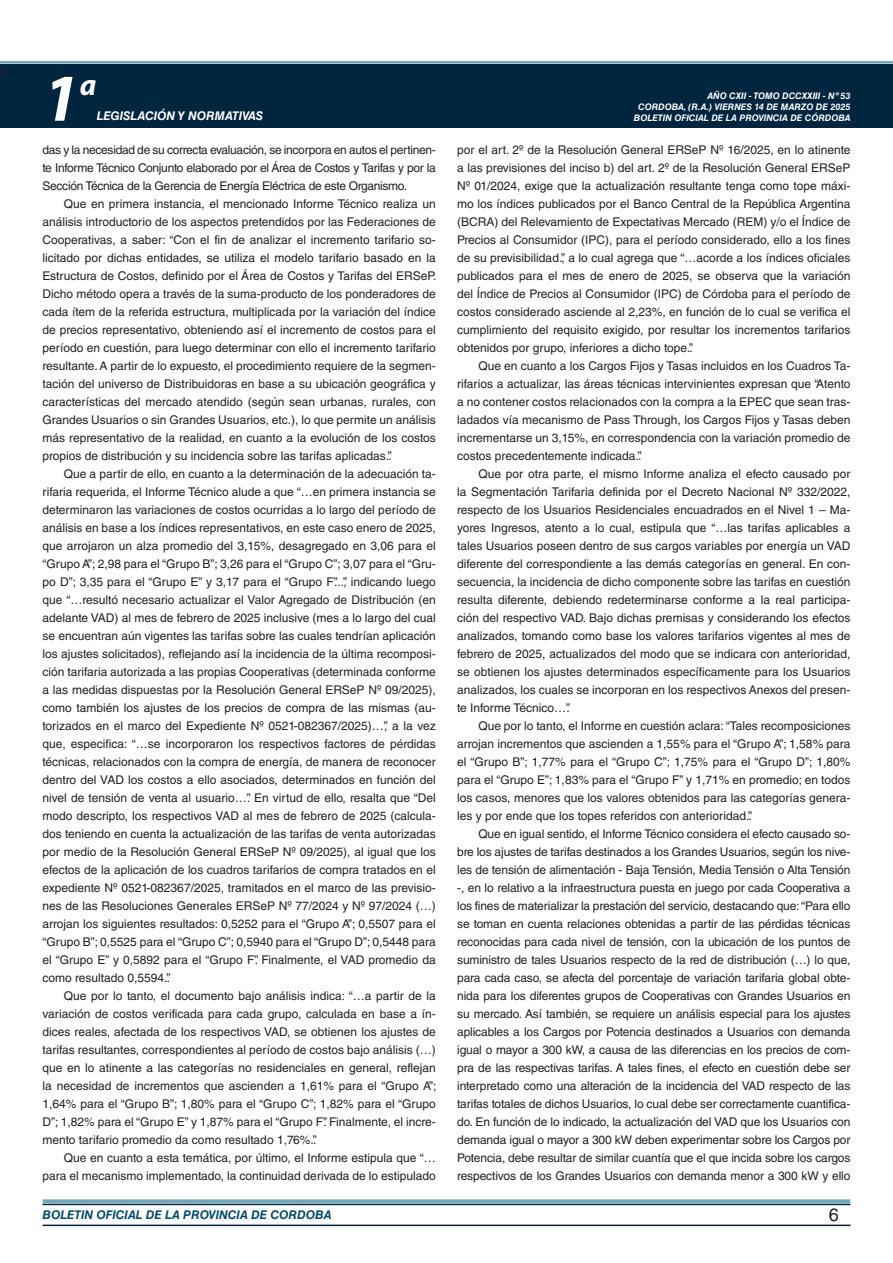
<style>
.page{position:relative;width:893px;height:1263px;background:#fff}
.page>*{position:absolute;margin:0;border:0;box-sizing:border-box;transform-origin:0 0}
.t1{font:italic 700 67.5px "Myriad Pro";color:#fff}
.t2{font:italic 700 30px "Myriad Pro";color:#fff}
.t3{font:18px "Minion Pro";color:#231f20}
.t4{font:18px "Helvetica LT Std";color:#231f20}
.TEXTO_BASE{font:12px/18px "Helvetica LT Std";color:#231f20;text-align:justify}
.t5{font:italic 700 12px "Helvetica LT Std";color:#004b6c}
.t6{font:italic 700 12px "Helvetica LT Std";color:#fff}
.t7{font:italic 700 9px/10.8px "Helvetica LT Std";color:#fff;text-align:right}
</style>
<div class="page">
<div style="left:0;top:61px;width:893px;height:6px;background:#fff;opacity:.75"></div>
<div style="left:0;top:64px;width:893px;height:64px;background:#00263f"></div>
<hr style="left:43px;top:1224px;width:807px;height:2px;background:#00263f">
<div style="left:42px;top:1198px;width:809px;height:8px;background:#fff;opacity:.75"></div>
<h3 class="t3" style="left:0;top:59px;width:10px">4</h3>
<h1 class="t1" style="left:43px;top:54px;width:38px">1</h1>
<h2 class="t2" style="left:80px;top:66px;width:18px">a</h2>
<p class="t6" style="left:97px;top:109px;width:168px">LEGISLACIÓN Y NORMATIVAS</p>
<p class="TEXTO_BASE" style="left:43px;top:141px;width:395px">das y la necesidad de su correcta evaluación, se incorpora en autos el pertinen&shy;te Informe Técnico Conjunto elaborado por el Área de Costos y Tarifas y por la Sección Técnica de la Gerencia de Energía Eléctrica de este Organismo.</p>
<p class="TEXTO_BASE" style="left:43px;top:195px;width:396px;text-indent:21px">Que en primera instancia, el mencionado Informe Técnico realiza un análisis introductorio de los aspectos pretendidos por las Federaciones de Cooperativas, a saber: “Con el fin de analizar el incremento tarifario so&shy;licitado por dichas entidades, se utiliza el modelo tarifario basado en la Estructura de Costos, definido por el Área de Costos y Tarifas del ERSeP.<br>Dicho método opera a través de la suma-producto de los ponderadores de cada ítem de la referida estructura, multiplicada por la variación del índice de precios representativo, obteniendo así el incremento de costos para el período en cuestión, para luego determinar con ello el incremento tarifario resultante. A partir de lo expuesto, el procedimiento requiere de la segmen&shy;tación del universo de Distribuidoras en base a su ubicación geográfica y características del mercado atendido (según sean urbanas, rurales, con Grandes Usuarios o sin Grandes Usuarios, etc.), lo que permite un análisis más representativo de la realidad, en cuanto a la evolución de los costos propios de distribución y su incidencia sobre las tarifas aplicadas.”.</p>
<p class="TEXTO_BASE" style="left:43px;top:465px;width:395px;text-indent:21px">Que a partir de ello, en cuanto a la determinación de la adecuación ta&shy;rifaria requerida, el Informe Técnico alude a que “…en primera instancia se determinaron las variaciones de costos ocurridas a lo largo del período de análisis en base a los índices representativos, en este caso enero de 2025, que arrojaron un alza promedio del 3,15%, desagregado en 3,06 para el “Grupo A”; 2,98 para el “Grupo B”; 3,26 para el “Grupo C”; 3,07 para el “Gru&shy;po D”; 3,35 para el “Grupo E” y 3,17 para el “Grupo F”...”, indicando luego que “…resultó necesario actualizar el Valor Agregado de Distribución (en adelante VAD) al mes de febrero de 2025 inclusive (mes a lo largo del cual se encuentran aún vigentes las tarifas sobre las cuales tendrían aplicación los ajustes solicitados), reflejando así la incidencia de la última recomposi&shy;ción tarifaria autorizada a las propias Cooperativas (determinada conforme a las medidas dispuestas por la Resolución General ERSeP Nº 09/2025), como también los ajustes de los precios de compra de las mismas (au&shy;torizados en el marco del Expediente Nº 0521-082367/2025)…”, a la vez que, especifica: “…se incorporaron los respectivos factores de pérdidas técnicas, relacionados con la compra de energía, de manera de reconocer dentro del VAD los costos a ello asociados, determinados en función del nivel de tensión de venta al usuario…”. En virtud de ello, resalta que “Del modo descripto, los respectivos VAD al mes de febrero de 2025 (calcula&shy;dos teniendo en cuenta la actualización de las tarifas de venta autorizadas por medio de la Resolución General ERSeP Nº 09/2025), al igual que los efectos de la aplicación de los cuadros tarifarios de compra tratados en el expediente Nº 0521-082367/2025, tramitados en el marco de las previsio&shy;nes de las Resoluciones Generales ERSeP Nº 77/2024 y Nº 97/2024 (…) arrojan los siguientes resultados: 0,5252 para el “Grupo A”; 0,5507 para el “Grupo B”; 0,5525 para el “Grupo C”; 0,5940 para el “Grupo D”; 0,5448 para el “Grupo E” y 0,5892 para el “Grupo F”. Finalmente, el VAD promedio da como resultado 0,5594.”.</p>
<p class="TEXTO_BASE" style="left:43px;top:987px;width:395px;text-indent:21px">Que por lo tanto, el documento bajo análisis indica: “…a partir de la variación de costos verificada para cada grupo, calculada en base a ín&shy;dices reales, afectada de los respectivos VAD, se obtienen los ajustes de tarifas resultantes, correspondientes al período de costos bajo análisis (…) que en lo atinente a las categorías no residenciales en general, reflejan la necesidad de incrementos que ascienden a 1,61% para el “Grupo A”; 1,64% para el “Grupo B”; 1,80% para el “Grupo C”; 1,82% para el “Grupo D”; 1,82% para el “Grupo E” y 1,87% para el “Grupo F”. Finalmente, el incre&shy;mento tarifario promedio da como resultado 1,76%.”.</p>
<p class="TEXTO_BASE" style="left:43px;top:1149px;width:395px;text-align:right">Que en cuanto a esta temática, por último, el Informe estipula que “… para el mecanismo implementado, la continuidad derivada de lo estipulado</p>
<p class="t7" style="left:634px;top:91px;width:218px">AÑO CXII - TOMO DCCXXIII - Nº 53<br>CORDOBA, (R.A.) VIERNES 14 DE MARZO DE 2025<br>BOLETIN OFICIAL DE LA PROVINCIA DE CÓRDOBA</p>
<p class="TEXTO_BASE" style="left:457px;top:141px;width:395px">por el art. 2º de la Resolución General ERSeP Nº 16/2025, en lo atinente a las previsiones del inciso b) del art. 2º de la Resolución General ERSeP Nº 01/2024, exige que la actualización resultante tenga como tope máxi&shy;mo los índices publicados por el Banco Central de la República Argentina (BCRA) del Relevamiento de Expectativas Mercado (REM) y/o el Índice de Precios al Consumidor (IPC), para el período considerado, ello a los fines de su previsibilidad.”, a lo cual agrega que “…acorde a los índices oficiales publicados para el mes de enero de 2025, se observa que la variación del Índice de Precios al Consumidor (IPC) de Córdoba para el período de costos considerado asciende al 2,23%, en función de lo cual se verifica el cumplimiento del requisito exigido, por resultar los incrementos tarifarios obtenidos por grupo, inferiores a dicho tope.”.</p>
<p class="TEXTO_BASE" style="left:457px;top:357px;width:395px;text-indent:21px">Que en cuanto a los Cargos Fijos y Tasas incluidos en los Cuadros Ta&shy;rifarios a actualizar, las áreas técnicas intervinientes expresan que “Atento a no contener costos relacionados con la compra a la EPEC que sean tras&shy;ladados vía mecanismo de Pass Through, los Cargos Fijos y Tasas deben incrementarse un 3,15%, en correspondencia con la variación promedio de costos precedentemente indicada.”.</p>
<p class="TEXTO_BASE" style="left:457px;top:465px;width:395px;text-indent:21px">Que por otra parte, el mismo Informe analiza el efecto causado por la Segmentación Tarifaria definida por el Decreto Nacional Nº 332/2022, respecto de los Usuarios Residenciales encuadrados en el Nivel 1 – Ma&shy;yores Ingresos, atento a lo cual, estipula que “…las tarifas aplicables a tales Usuarios poseen dentro de sus cargos variables por energía un VAD diferente del correspondiente a las demás categorías en general. En con&shy;secuencia, la incidencia de dicho componente sobre las tarifas en cuestión resulta diferente, debiendo redeterminarse conforme a la real participa&shy;ción del respectivo VAD. Bajo dichas premisas y considerando los efectos analizados, tomando como base los valores tarifarios vigentes al mes de febrero de 2025, actualizados del modo que se indicara con anterioridad, se obtienen los ajustes determinados específicamente para los Usuarios analizados, los cuales se incorporan en los respectivos Anexos del presen&shy;te Informe Técnico…”.</p>
<p class="TEXTO_BASE" style="left:457px;top:717px;width:395px;text-indent:21px">Que por lo tanto, el Informe en cuestión aclara: “Tales recomposiciones arrojan incrementos que ascienden a 1,55% para el “Grupo A”; 1,58% para el “Grupo B”; 1,77% para el “Grupo C”; 1,75% para el “Grupo D”; 1,80% para el “Grupo E”; 1,83% para el “Grupo F” y 1,71% en promedio; en todos los casos, menores que los valores obtenidos para las categorías genera&shy;les y por ende que los topes referidos con anterioridad.”.</p>
<p class="TEXTO_BASE" style="left:457px;top:825px;width:395px;text-indent:21px">Que en igual sentido, el Informe Técnico considera el efecto causado so&shy;bre los ajustes de tarifas destinados a los Grandes Usuarios, según los nive&shy;les de tensión de alimentación - Baja Tensión, Media Tensión o Alta Tensión -, en lo relativo a la infraestructura puesta en juego por cada Cooperativa a los fines de materializar la prestación del servicio, destacando que: “Para ello se toman en cuenta relaciones obtenidas a partir de las pérdidas técnicas reconocidas para cada nivel de tensión, con la ubicación de los puntos de suministro de tales Usuarios respecto de la red de distribución (…) lo que, para cada caso, se afecta del porcentaje de variación tarifaria global obte&shy;nida para los diferentes grupos de Cooperativas con Grandes Usuarios en su mercado. Así también, se requiere un análisis especial para los ajustes aplicables a los Cargos por Potencia destinados a Usuarios con demanda igual o mayor a 300 kW, a causa de las diferencias en los precios de com&shy;pra de las respectivas tarifas. A tales fines, el efecto en cuestión debe ser interpretado como una alteración de la incidencia del VAD respecto de las tarifas totales de dichos Usuarios, lo cual debe ser correctamente cuantifica&shy;do. En función de lo indicado, la actualización del VAD que los Usuarios con demanda igual o mayor a 300 kW deben experimentar sobre los Cargos por Potencia, debe resultar de similar cuantía que el que incida sobre los cargos respectivos de los Grandes Usuarios con demanda menor a 300 kW y ello</p>
<p class="t5" style="left:43px;top:1208px;width:290px">BOLETIN OFICIAL DE LA PROVINCIA DE CORDOBA</p>
<h3 class="t4" style="left:829px;top:1204px;width:12px">6</h3>
</div>
